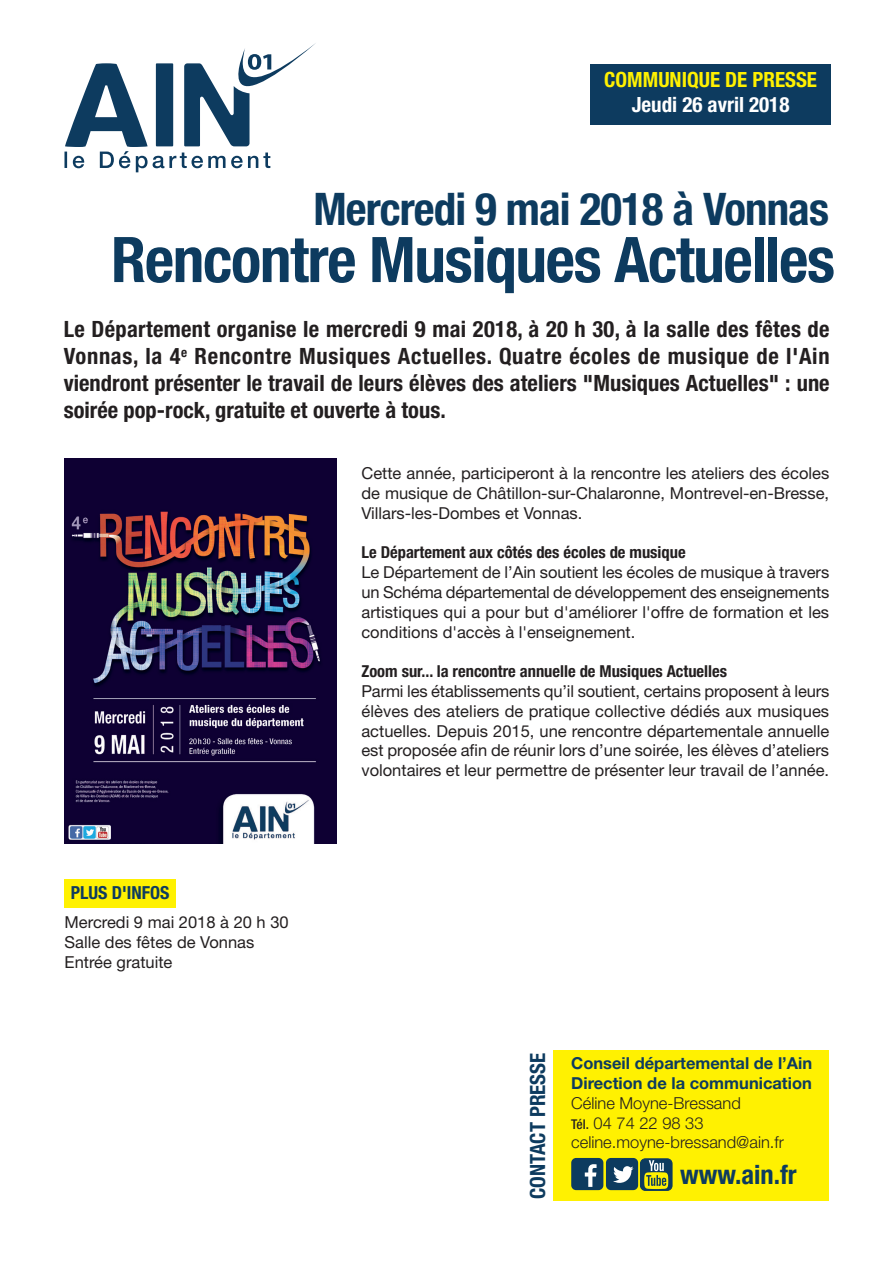
<style>
.page{position:relative;width:893px;height:1263px;background:#fff}
.page>*{position:absolute;margin:0;border:0;box-sizing:border-box;transform-origin:0 0}
.t1{font:700 condensed 63px "Helvetica Neue LT Pro";letter-spacing:-.02em;color:#0d3b5f}
.t2{font:700 condensed 45px "Helvetica Neue LT Pro";letter-spacing:-.02em;color:#0d3b5f}
.t3{font:700 condensed 26.55px "Helvetica Neue LT Pro";color:#0d3b5f}
.t4{font:700 condensed 22.5px/27px "Helvetica Neue LT Pro";color:#231f20;text-align:justify}
.t5{font:700 condensed 21px "Helvetica Neue LT Pro";color:#fff101}
.t6{font:700 condensed 21px "Helvetica Neue LT Pro";color:#fff}
.t7{font:700 condensed 21px "Helvetica Neue LT Pro";color:#0d3b5f}
.t8{font:700 condensed 18px "Helvetica Neue LT Pro";color:#0d3b5f}
.t9{font:16.5px/19.8px "Helvetica Neue LT Pro";color:#231f20;text-align:justify}
.t10{font:700 condensed 16.5px "Helvetica Neue LT Pro";color:#231f20}
.t11{font:300 16.5px "Helvetica Neue LT Pro";color:#231f20}
.t12{font:700 16.5px/19.8px "Helvetica Neue LT Pro";color:#0d3b5f}
.s1{font-weight:500;font-stretch:condensed;font-size:13.5px}
</style>
<div class="page">
<svg style="left:64px;top:43px;width:252px;height:129px"></svg>
<div style="left:590px;top:64px;width:240px;height:60px;background:#0d3b5f"></div>
<div style="left:64px;top:879px;width:112px;height:28px;background:#fff101"></div>
<div style="left:553px;top:1050px;width:276px;height:151px;background:#fff101"></div>
<div style="left:571px;top:1158px;width:32px;height:32px;background:#0d3b5f;border-radius:5px"></div>
<svg style="left:585px;top:1164px;width:12px;height:23px"></svg>
<div style="left:606px;top:1158px;width:32px;height:32px;background:#0d3b5f;border-radius:5px"></div>
<svg style="left:613px;top:1166px;width:20px;height:17px"></svg>
<div style="left:640px;top:1158px;width:32px;height:32px;background:#0d3b5f;border:1px solid #0d3b5f;border-radius:5px"></div>
<svg style="left:644px;top:1160px;width:24px;height:29px"></svg>
<img style="left:64px;top:459px;width:272px;height:384px">
<p class="t5" style="left:604px;top:67px;width:214px">COMMUNIQUE DE PRESSE</p>
<p class="t6" style="left:632px;top:92px;width:159px">Jeudi 26 avril 2018</p>
<p class="t2" style="left:313px;top:181px;width:517px">Mercredi 9 mai 2018 à Vonnas</p>
<p class="t1" style="left:111px;top:221px;width:725px">Rencontre Musiques Actuelles</p>
<p class="t4" style="left:64px;top:315px;width:767px">Le Département organise le mercredi 9 mai 2018, à 20 h 30, à la salle des fêtes de Vonnas, la 4<sup>e</sup> Rencontre Musiques Actuelles. Quatre écoles de musique de l'Ain viendront présenter le travail de leurs élèves des ateliers "Musiques Actuelles" : une soirée pop-rock, gratuite et ouverte à tous.</p>
<p class="t8" style="left:71px;top:882px;width:100px">PLUS D'INFOS</p>
<p class="t9" style="left:65px;top:912px;width:226px">Mercredi 9 mai 2018 à 20 h 30</p>
<p class="t9" style="left:65px;top:932px;width:191px">Salle des fêtes de Vonnas</p>
<p class="t9" style="left:65px;top:952px;width:109px">Entrée gratuite</p>
<p class="t9" style="left:361px;top:463px;width:469px">Cette année, participeront à la rencontre les ateliers des écoles de musique de Châtillon-sur-Chalaronne, Montrevel-en-Bresse, Villars-les-Dombes et Vonnas.</p>
<p class="t10" style="left:361px;top:542px;width:326px">Le Département aux côtés des écoles de musique</p>
<p class="t9" style="left:361px;top:562px;width:469px">Le Département de l’Ain soutient les écoles de musique à travers un Schéma départemental de développement des enseignements artistiques qui a pour but d'améliorer l'offre de formation et les conditions d'accès à l'enseignement.</p>
<p class="t10" style="left:361px;top:661px;width:367px">Zoom sur... la rencontre annuelle de Musiques Actuelles</p>
<p class="t9" style="left:361px;top:681px;width:469px">Parmi les établissements qu’il soutient, certains proposent à leurs élèves des ateliers de pratique collective dédiés aux musiques actuelles. Depuis 2015, une rencontre départementale annuelle est proposée afin de réunir lors d’une soirée, les élèves d’ateliers volontaires et leur permettre de présenter leur travail de l’année.</p>
<p class="t7" style="left:525px;top:1199px;width:148px;rotate:-90deg">CONTACT PRESSE</p>
<p class="t12" style="left:571px;top:1053px;width:242px">Conseil départemental de l’Ain<br>Direction de la communication</p>
<p class="t11" style="left:571px;top:1093px;width:171px">Céline Moyne-Bressand</p>
<p class="t11" style="left:571px;top:1113px;width:134px"><span class="s1">Tél.</span> 04 74 22 98 33</p>
<p class="t11" style="left:571px;top:1132px;width:214px">celine.moyne-bressand@ain.fr</p>
<p class="t3" style="left:680px;top:1158px;width:118px">www.ain.fr</p>
</div>
